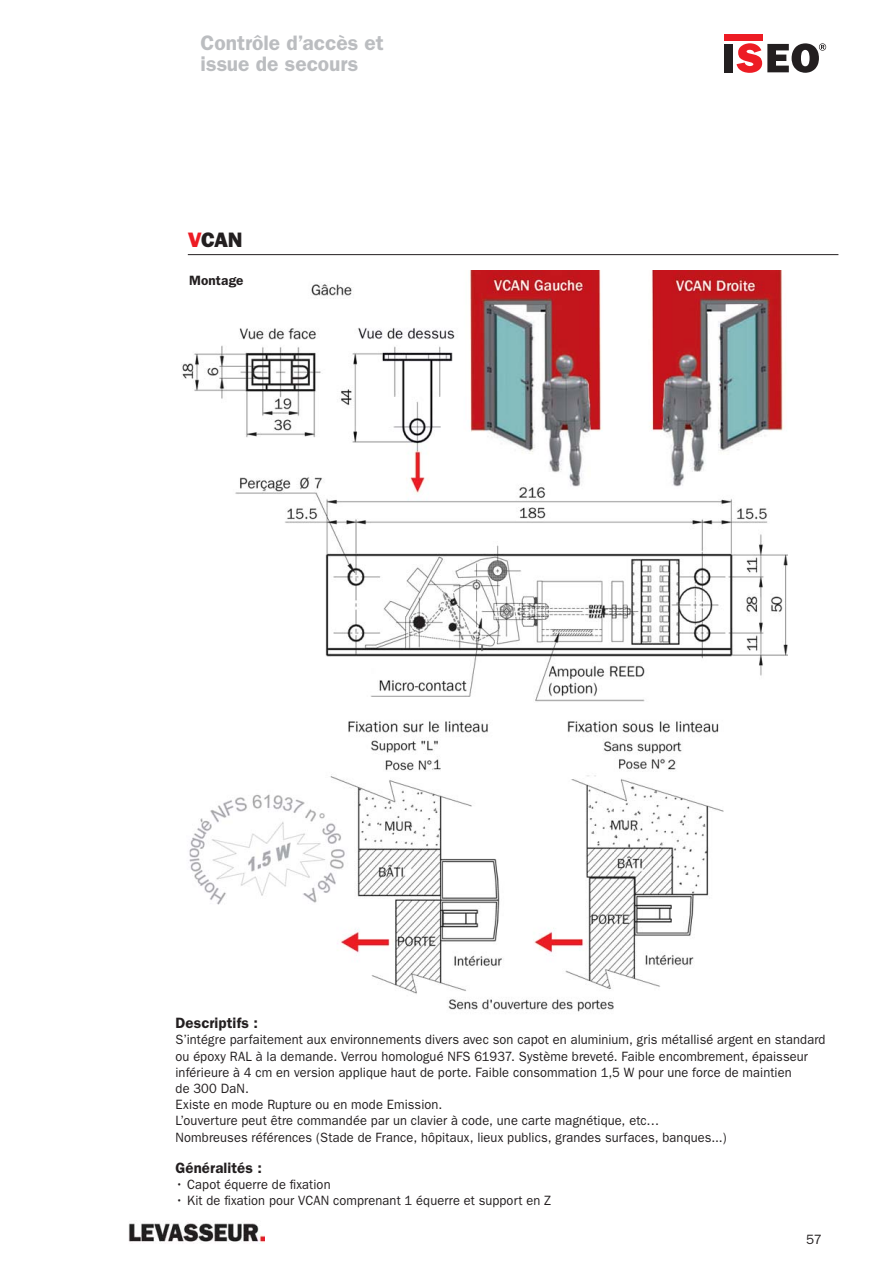
<style>
.page{position:relative;width:895px;height:1266px;background:#fff}
.page>*{position:absolute;margin:0;border:0;box-sizing:border-box;transform-origin:0 0}
.t1{font:600 21px/21px "Franklin Gothic";color:#bbbdc0}
.t2{font:800 21px "Franklin Gothic";color:#231f20}
.t3{font:600 15px "Franklin Gothic";letter-spacing:.005em;color:#231f20}
.t4{font:13.5px/16.2px "Franklin Gothic";letter-spacing:.01em;color:#231f20;scale:.95 1}
.t5{font:600 13.5px "Franklin Gothic";letter-spacing:.01em;color:#231f20}
.t6{font:13.5px "Franklin Gothic";letter-spacing:.01em;color:#231f20}
.s1{color:#ed1c24}
</style>
<div class="page">
<div style="left:723px;top:44px;width:9px;height:28px;background:#231f20"></div>
<svg style="left:736px;top:43px;width:25px;height:30px"></svg>
<div style="left:723px;top:35px;width:38px;height:6px;background:#ed1c24"></div>
<svg style="left:767px;top:43px;width:58px;height:30px"></svg>
<img style="left:128px;top:1222px;width:136px;height:22px">
<hr style="left:188px;top:254px;width:650px;height:1px;background:#231f20">
<img style="left:181px;top:271px;width:605px;height:741px">
<h1 class="t1" style="left:200px;top:35px;width:185px">Contrôle d’accès et issue de secours</h1>
<h1 class="t2" style="left:188px;top:228px;width:56px"><span class="s1">V</span>CAN</h1>
<p class="t5" style="left:189px;top:275px;width:56px">Montage</p>
<p class="t3" style="left:175px;top:1017px;width:84px">Descriptifs :</p>
<p class="t4" style="left:175px;top:1033px;width:685px">S’intégre parfaitement aux environnements divers avec son capot en aluminium, gris métallisé argent en standard ou époxy RAL à la demande. Verrou homologué NFS 61937. Système breveté. Faible encombrement, épaisseur inférieure à 4 cm en version applique haut de porte. Faible consommation 1,5 W pour une force de maintien<br>de 300 DaN.<br>Existe en mode Rupture ou en mode Emission.<br>L’ouverture peut être commandée par un clavier à code, une carte magnétique, etc…<br>Nombreuses références (Stade de France, hôpitaux, lieux publics, grandes surfaces, banques...)</p>
<p class="t3" style="left:175px;top:1162px;width:88px">Généralités :</p>
<p class="t4" style="left:175px;top:1178px;width:165px">• Capot équerre de fixation</p>
<p class="t4" style="left:175px;top:1194px;width:397px">• Kit de fixation pour VCAN comprenant 1 équerre et support en Z</p>
<p class="t6" style="left:805px;top:1234px;width:17px">57</p>
</div>
